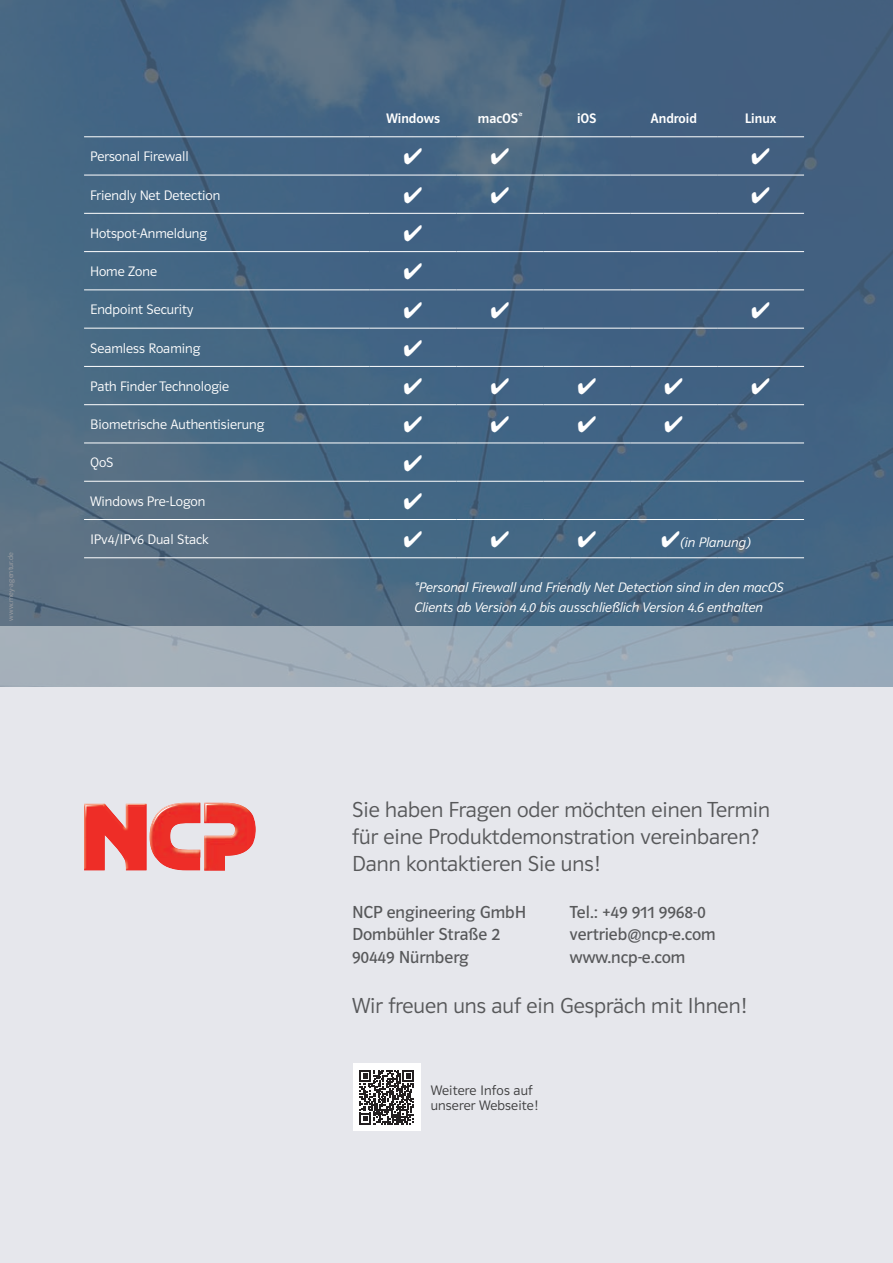
<style>
.page{position:relative;width:893px;height:1263px;background:#e6e7ec}
.page>*{position:absolute;margin:0;border:0;box-sizing:border-box;transform-origin:0 0}
.t1{font:22.5px/27px "Polo 22 Leicht";color:#57585a}
.t2{font:18px/22.5px "Polo 22 Buch";color:#57585a}
.t3{font:14.25px "Polo 22 Leicht";color:#fff}
.t4{font:14.25px/19.5px "Polo 22 Leicht Kursiv";color:#fff}
.t5{font:14.25px/15px "Polo 22 Leicht";letter-spacing:.01em;color:#3e3e3f}
.t6{font:14.25px "Polo 22 Krftg";color:#fff}
.t7{font:7.5px "Polo 22 Leicht";letter-spacing:.03em;color:#a0a1a5}
</style>
<div class="page">
<img style="left:0;top:0;width:893px;height:627px">
<div style="left:0;top:627px;width:893px;height:60px;background:#9dadba"></div>
<hr style="left:84px;top:137px;width:286px;height:1px;background:#fff">
<hr style="left:370px;top:137px;width:86px;height:1px;background:#fff">
<hr style="left:456px;top:137px;width:87px;height:1px;background:#fff">
<hr style="left:543px;top:137px;width:87px;height:1px;background:#fff">
<hr style="left:630px;top:137px;width:87px;height:1px;background:#fff">
<hr style="left:717px;top:137px;width:87px;height:1px;background:#fff">
<hr style="left:84px;top:175px;width:286px;height:1px;background:#fff">
<hr style="left:370px;top:175px;width:86px;height:1px;background:#fff">
<hr style="left:456px;top:175px;width:87px;height:1px;background:#fff">
<hr style="left:543px;top:175px;width:87px;height:1px;background:#fff">
<hr style="left:630px;top:175px;width:87px;height:1px;background:#fff">
<hr style="left:717px;top:175px;width:87px;height:1px;background:#fff">
<hr style="left:84px;top:213px;width:286px;height:1px;background:#fff">
<hr style="left:370px;top:213px;width:86px;height:1px;background:#fff">
<hr style="left:456px;top:213px;width:87px;height:1px;background:#fff">
<hr style="left:543px;top:213px;width:87px;height:1px;background:#fff">
<hr style="left:630px;top:213px;width:87px;height:1px;background:#fff">
<hr style="left:717px;top:213px;width:87px;height:1px;background:#fff">
<hr style="left:84px;top:251px;width:286px;height:1px;background:#fff">
<hr style="left:370px;top:251px;width:86px;height:1px;background:#fff">
<hr style="left:456px;top:251px;width:87px;height:1px;background:#fff">
<hr style="left:543px;top:251px;width:87px;height:1px;background:#fff">
<hr style="left:630px;top:251px;width:87px;height:1px;background:#fff">
<hr style="left:717px;top:251px;width:87px;height:1px;background:#fff">
<hr style="left:84px;top:290px;width:286px;height:1px;background:#fff">
<hr style="left:370px;top:290px;width:86px;height:1px;background:#fff">
<hr style="left:456px;top:290px;width:87px;height:1px;background:#fff">
<hr style="left:543px;top:290px;width:87px;height:1px;background:#fff">
<hr style="left:630px;top:290px;width:87px;height:1px;background:#fff">
<hr style="left:717px;top:290px;width:87px;height:1px;background:#fff">
<hr style="left:84px;top:328px;width:286px;height:1px;background:#fff">
<hr style="left:370px;top:328px;width:86px;height:1px;background:#fff">
<hr style="left:456px;top:328px;width:87px;height:1px;background:#fff">
<hr style="left:543px;top:328px;width:87px;height:1px;background:#fff">
<hr style="left:630px;top:328px;width:87px;height:1px;background:#fff">
<hr style="left:717px;top:328px;width:87px;height:1px;background:#fff">
<hr style="left:84px;top:366px;width:286px;height:1px;background:#fff">
<hr style="left:370px;top:366px;width:86px;height:1px;background:#fff">
<hr style="left:456px;top:366px;width:87px;height:1px;background:#fff">
<hr style="left:543px;top:366px;width:87px;height:1px;background:#fff">
<hr style="left:630px;top:366px;width:87px;height:1px;background:#fff">
<hr style="left:717px;top:366px;width:87px;height:1px;background:#fff">
<hr style="left:84px;top:404px;width:286px;height:1px;background:#fff">
<hr style="left:370px;top:404px;width:86px;height:1px;background:#fff">
<hr style="left:456px;top:404px;width:87px;height:1px;background:#fff">
<hr style="left:543px;top:404px;width:87px;height:1px;background:#fff">
<hr style="left:630px;top:404px;width:87px;height:1px;background:#fff">
<hr style="left:717px;top:404px;width:87px;height:1px;background:#fff">
<hr style="left:84px;top:443px;width:286px;height:1px;background:#fff">
<hr style="left:370px;top:443px;width:86px;height:1px;background:#fff">
<hr style="left:456px;top:443px;width:87px;height:1px;background:#fff">
<hr style="left:543px;top:443px;width:87px;height:1px;background:#fff">
<hr style="left:630px;top:443px;width:87px;height:1px;background:#fff">
<hr style="left:717px;top:443px;width:87px;height:1px;background:#fff">
<hr style="left:84px;top:481px;width:286px;height:1px;background:#fff">
<hr style="left:370px;top:481px;width:86px;height:1px;background:#fff">
<hr style="left:456px;top:481px;width:87px;height:1px;background:#fff">
<hr style="left:543px;top:481px;width:87px;height:1px;background:#fff">
<hr style="left:630px;top:481px;width:87px;height:1px;background:#fff">
<hr style="left:717px;top:481px;width:87px;height:1px;background:#fff">
<hr style="left:84px;top:519px;width:286px;height:1px;background:#fff">
<hr style="left:370px;top:519px;width:86px;height:1px;background:#fff">
<hr style="left:456px;top:519px;width:87px;height:1px;background:#fff">
<hr style="left:543px;top:519px;width:87px;height:1px;background:#fff">
<hr style="left:630px;top:519px;width:87px;height:1px;background:#fff">
<hr style="left:717px;top:519px;width:87px;height:1px;background:#fff">
<hr style="left:84px;top:557px;width:286px;height:1px;background:#fff">
<hr style="left:370px;top:557px;width:86px;height:1px;background:#fff">
<hr style="left:456px;top:557px;width:87px;height:1px;background:#fff">
<hr style="left:543px;top:557px;width:87px;height:1px;background:#fff">
<hr style="left:630px;top:557px;width:87px;height:1px;background:#fff">
<hr style="left:717px;top:557px;width:87px;height:1px;background:#fff">
<div style="left:353px;top:1063px;width:68px;height:68px;background:#fff"></div>
<svg style="left:360px;top:1070px;width:54px;height:54px"></svg>
<svg style="left:84px;top:803px;width:172px;height:67px"></svg>
<img style="left:150px;top:803px;width:50px;height:54px">
<img style="left:152px;top:804px;width:46px;height:21px">
<svg style="left:404px;top:148px;width:18px;height:17px"></svg>
<svg style="left:491px;top:148px;width:18px;height:17px"></svg>
<svg style="left:752px;top:148px;width:17px;height:17px"></svg>
<svg style="left:404px;top:187px;width:18px;height:16px"></svg>
<svg style="left:491px;top:187px;width:18px;height:16px"></svg>
<svg style="left:752px;top:187px;width:17px;height:16px"></svg>
<svg style="left:404px;top:225px;width:18px;height:16px"></svg>
<svg style="left:404px;top:263px;width:18px;height:16px"></svg>
<svg style="left:404px;top:301px;width:18px;height:17px"></svg>
<svg style="left:491px;top:301px;width:18px;height:17px"></svg>
<svg style="left:752px;top:301px;width:17px;height:17px"></svg>
<svg style="left:404px;top:340px;width:18px;height:16px"></svg>
<svg style="left:404px;top:378px;width:18px;height:16px"></svg>
<svg style="left:491px;top:378px;width:18px;height:16px"></svg>
<svg style="left:578px;top:378px;width:18px;height:16px"></svg>
<svg style="left:665px;top:378px;width:17px;height:16px"></svg>
<svg style="left:752px;top:378px;width:17px;height:16px"></svg>
<svg style="left:404px;top:416px;width:18px;height:17px"></svg>
<svg style="left:491px;top:416px;width:18px;height:17px"></svg>
<svg style="left:578px;top:416px;width:18px;height:17px"></svg>
<svg style="left:665px;top:416px;width:17px;height:17px"></svg>
<svg style="left:404px;top:455px;width:18px;height:16px"></svg>
<svg style="left:404px;top:493px;width:18px;height:16px"></svg>
<svg style="left:404px;top:531px;width:18px;height:16px"></svg>
<svg style="left:491px;top:531px;width:18px;height:16px"></svg>
<svg style="left:578px;top:531px;width:18px;height:16px"></svg>
<p class="t7" style="left:7px;top:621px;width:70px;rotate:-90deg">www.mey-agentur.de</p>
<p class="t6" style="left:386px;top:111px;width:55px">Windows</p>
<p class="t6" style="left:478px;top:111px;width:46px">macOS*</p>
<p class="t6" style="left:577px;top:111px;width:21px">iOS</p>
<p class="t6" style="left:650px;top:111px;width:48px">Android</p>
<p class="t6" style="left:745px;top:111px;width:33px">Linux</p>
<p class="t3" style="left:90px;top:149px;width:100px">Personal Firewall</p>
<p class="t3" style="left:90px;top:187px;width:132px">Friendly Net Detection</p>
<p class="t3" style="left:90px;top:225px;width:118px">Hotspot-Anmeldung</p>
<p class="t3" style="left:90px;top:264px;width:68px">Home Zone</p>
<p class="t3" style="left:90px;top:302px;width:105px">Endpoint Security</p>
<p class="t3" style="left:90px;top:340px;width:112px">Seamless Roaming</p>
<p class="t3" style="left:90px;top:379px;width:141px">Path Finder Technologie</p>
<p class="t3" style="left:90px;top:417px;width:176px">Biometrische Authentisierung</p>
<p class="t3" style="left:90px;top:455px;width:25px">QoS</p>
<p class="t3" style="left:90px;top:493px;width:117px">Windows Pre-Logon</p>
<p class="t3" style="left:90px;top:532px;width:120px">IPv4/IPv6 Dual Stack</p>
<p class="t4" style="left:661px;top:533px;width:91px">✔(in Planung)</p>
<p class="t4" style="left:415px;top:578px;width:371px">*Personal Firewall und Friendly Net Detection sind in den macOS<br>Clients ab Version 4.0 bis ausschließlich Version 4.6 enthalten</p>
<h1 class="t1" style="left:352px;top:796px;width:419px">Sie haben Fragen oder möchten einen Termin für eine Produktdemonstration vereinbaren?<br>Dann kontaktieren Sie uns!</h1>
<p class="t2" style="left:352px;top:901px;width:175px">NCP engineering GmbH<br>Dombühler Straße 2<br>90449 Nürnberg</p>
<p class="t2" style="left:570px;top:901px;width:147px">Tel.: +49 911 9968-0 vertrieb@ncp-e.com www.ncp-e.com</p>
<h1 class="t1" style="left:352px;top:992px;width:396px">Wir freuen uns auf ein Gespräch mit Ihnen!</h1>
<p class="t5" style="left:431px;top:1083px;width:109px">Weitere Infos auf unserer Webseite!</p>
</div>
